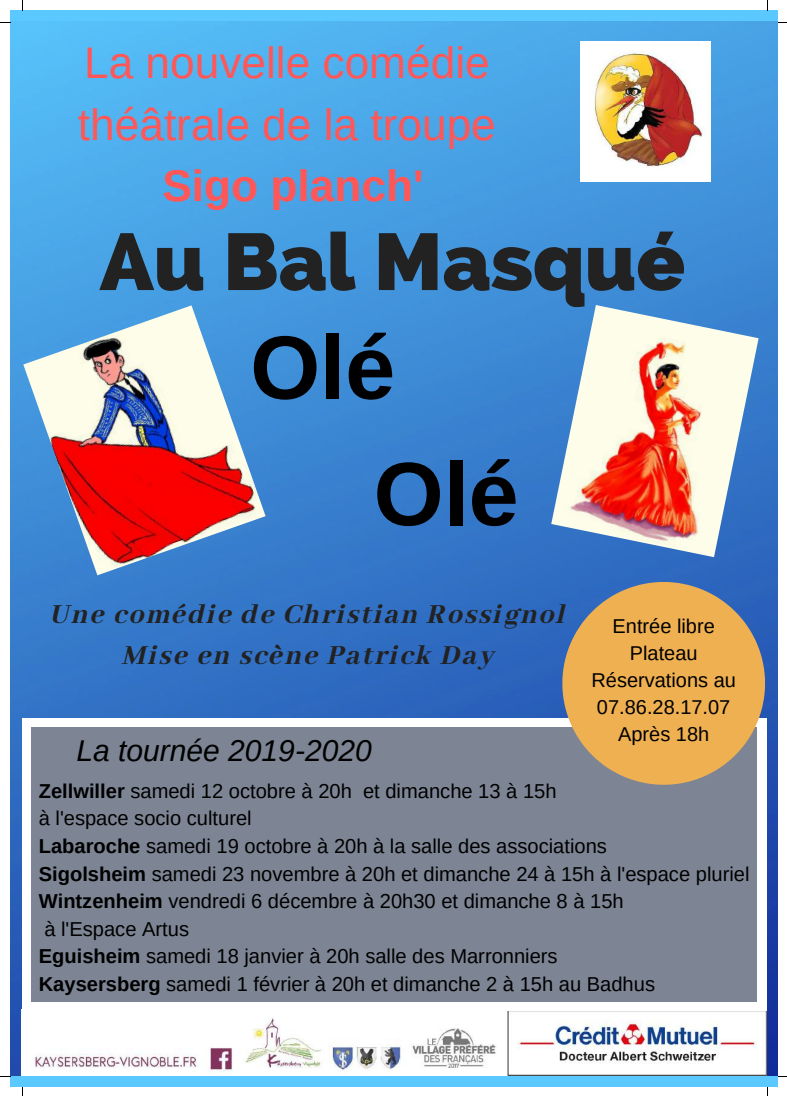
<style>
.page{position:relative;width:787px;height:1096px;background:#fff}
.page>*{position:absolute;margin:0;border:0;box-sizing:border-box;transform-origin:0 0}
.t1{font:700 90.12px/126.4px "Arimo";color:#000}
.t2{font:800 80px "Raleway";color:#222}
.t3{font:44.25px/61.4px "Arimo";color:#ff5757}
.t4{font:700 44.25px "Arimo";color:#ff5757}
.t5{font:30px/41.2px "CA Generated";letter-spacing:.07em;color:#222;text-align:center}
.t6{font:italic 30px "Arimo";color:#000}
.t7{font:20.12px/27.6px "Arimo";color:#000}
.t8{font:20px/27.1px "Arimo";color:#000;text-align:center}
.s1{font-weight:700}
</style>
<div class="page">
<div style="left:10px;top:10px;width:768px;height:1076px;background:#5bc9ff"></div>
<img style="left:10px;top:22px;width:768px;height:1053px">
<img style="left:551px;top:305px;width:208px;height:252px">
<img style="left:23px;top:305px;width:243px;height:270px">
<img style="left:22px;top:1010px;width:485px;height:65px">
<img style="left:507px;top:1010px;width:260px;height:65px">
<div style="left:22px;top:717px;width:744px;height:293px;background:#fff"></div>
<div style="left:31px;top:726px;width:726px;height:275px;background:#7d8594"></div>
<svg style="left:562px;top:582px;width:203px;height:202px;background:#cfa565"></svg>
<img style="left:580px;top:41px;width:131px;height:141px">
<h3 class="t3" style="left:78px;top:32px;width:419px">La nouvelle comédie théâtrale de la troupe</h3>
<h3 class="t4" style="left:162px;top:161px;width:263px">Sigo planch'</h3>
<h2 class="t2" style="left:100px;top:215px;width:587px">Au Bal Masqué</h2>
<h1 class="t1" style="left:374px;top:304px;width:147px;text-indent:-123px">Olé<br>Olé</h1>
<h3 class="t5" style="left:51px;top:594px;width:517px">Une comédie de Christian Rossignol<br>Mise en scène Patrick Day</h3>
<h3 class="t6" style="left:76px;top:734px;width:297px">La tournée 2019-2020</h3>
<p class="t8" style="left:591px;top:612px;width:146px">Entrée libre<br>Plateau<br>Réservations au<br>07.86.28.17.07<br>Après 18h</p>
<p class="t7" style="left:39px;top:776px;width:712px"><span class="s1">Zellwiller</span> samedi 12 octobre à 20h et dimanche 13 à 15h<br>à l'espace socio culturel<br><span class="s1">Labaroche</span> samedi 19 octobre à 20h à la salle des associations<br><span class="s1">Sigolsheim</span> samedi 23 novembre à 20h et dimanche 24 à 15h à l'espace pluriel <span class="s1">Wintzenheim</span> vendredi 6 décembre à 20h30 et dimanche 8 à 15h<br>à l'Espace Artus<br><span class="s1">Eguisheim</span> samedi 18 janvier à 20h salle des Marronniers<br><span class="s1">Kaysersberg</span> samedi 1 février à 20h et dimanche 2 à 15h au Badhus</p>
</div>
